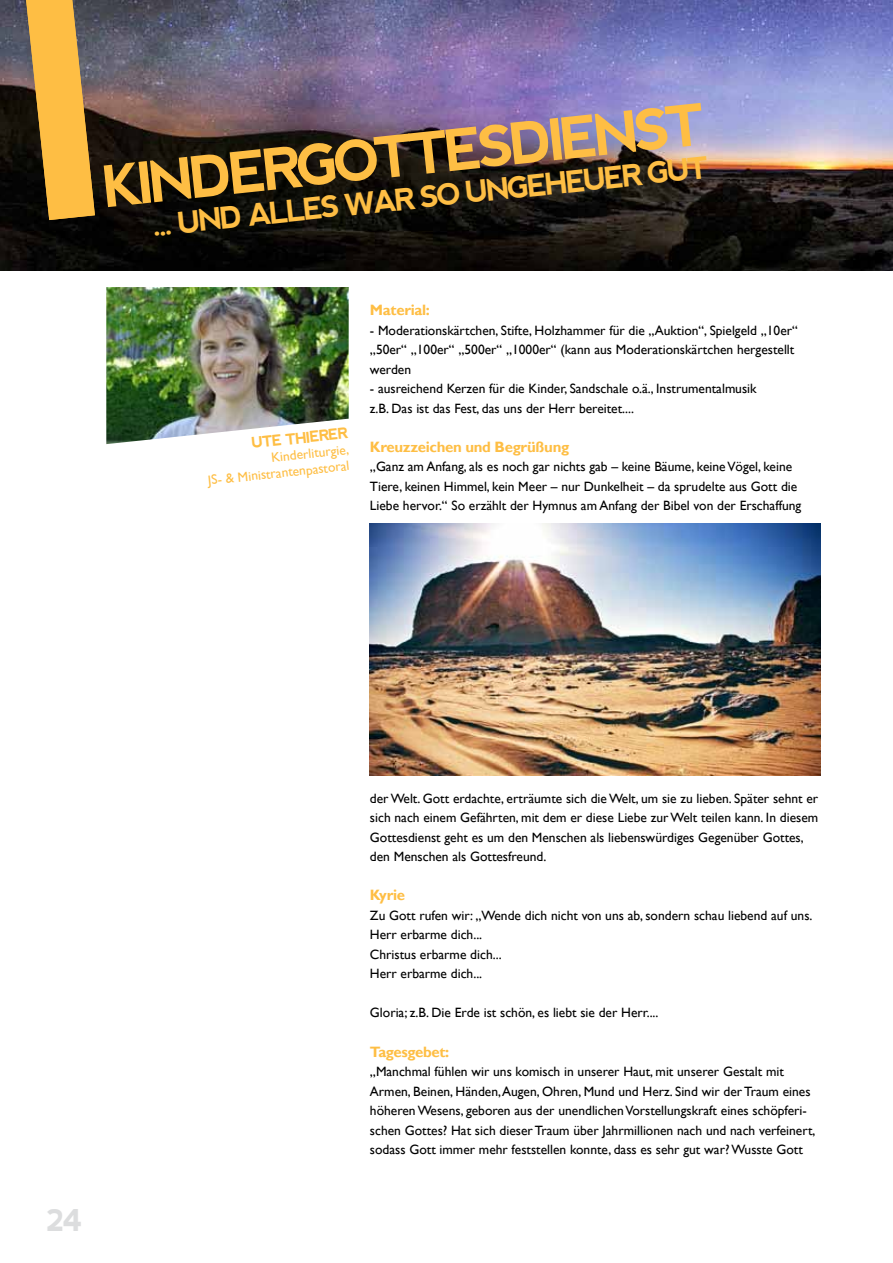
<style>
.page{position:relative;width:893px;height:1263px;background:#fff}
.page>*{position:absolute;margin:0;border:0;box-sizing:border-box;transform-origin:0 0}
.t1{font:700 57px "nevis";color:#febe44}
.t2{font:700 30px "nevis";color:#febe44}
.t3{font:700 30px "nevis";color:#dcddde}
.t4{font:700 15px "Gill Sans";letter-spacing:-.02em;color:#febe44}
.t5{font:700 15px "nevis";color:#febe44}
.t6{font:13.5px/19.5px "Gill Sans";color:#000}
.t7{font:13.5px/16.2px "Gill Sans";color:#febe44;text-align:right}
</style>
<div class="page">
<img style="left:0;top:0;width:893px;height:270px">
<svg style="left:26px;top:0;width:69px;height:220px;background:#b98e3d"></svg>
<img style="left:106px;top:287px;width:243px;height:157px">
<img style="left:370px;top:523px;width:450px;height:253px">
<h1 class="t1" style="left:99px;top:155px;width:608px;rotate:-6deg">KINDERGOTTESDIENST</h1>
<h2 class="t2" style="left:151px;top:208px;width:560px;rotate:-6deg">... UND ALLES WAR SO UNGEHEUER GUT</h2>
<p class="t5" style="left:251px;top:435px;width:99px;rotate:-6deg">UTE THIERER</p>
<p class="t7" style="left:206px;top:456px;width:145px;rotate:-6deg">Kinderliturgie,<br>JS- &amp; Ministrantenpastoral</p>
<p class="t4" style="left:370px;top:301px;width:62px">Material:</p>
<p class="t6" style="left:370px;top:321px;width:429px">- Moderationskärtchen, Stifte, Holzhammer für die „Auktion“, Spielgeld „10er“ „50er“ „100er“ „500er“ „1000er“ (kann aus Moderationskärtchen hergestellt werden</p>
<p class="t6" style="left:370px;top:379px;width:388px">- ausreichend Kerzen für die Kinder, Sandschale o.ä., Instrumentalmusik z.B. Das ist das Fest, das uns der Herr bereitet....</p>
<p class="t4" style="left:370px;top:438px;width:201px">Kreuzzeichen und Begrüßung</p>
<p class="t6" style="left:370px;top:457px;width:433px">„Ganz am Anfang, als es noch gar nichts gab – keine Bäume, keine Vögel, keine<br>Tiere, keinen Himmel, kein Meer – nur Dunkelheit – da sprudelte aus Gott die<br>Liebe hervor.“ So erzählt der Hymnus am Anfang der Bibel von der Erschaffung</p>
<h2 class="t3" style="left:46px;top:1203px;width:39px">24</h2>
<p class="t6" style="left:370px;top:789px;width:450px">der Welt. Gott erdachte, erträumte sich die Welt, um sie zu lieben. Später sehnt er sich nach einem Gefährten, mit dem er diese Liebe zur Welt teilen kann. In diesem Gottesdienst geht es um den Menschen als liebenswürdiges Gegenüber Gottes, den Menschen als Gottesfreund.</p>
<p class="t4" style="left:370px;top:886px;width:37px">Kyrie</p>
<p class="t6" style="left:370px;top:906px;width:444px">Zu Gott rufen wir: „Wende dich nicht von uns ab, sondern schau liebend auf uns.<br>Herr erbarme dich...<br>Christus erbarme dich...<br>Herr erbarme dich...</p>
<p class="t6" style="left:370px;top:1003px;width:290px">Gloria; z.B. Die Erde ist schön, es liebt sie der Herr....</p>
<p class="t4" style="left:370px;top:1042px;width:81px">Tagesgebet:</p>
<p class="t6" style="left:370px;top:1062px;width:447px">„Manchmal fühlen wir uns komisch in unserer Haut, mit unserer Gestalt mit Armen, Beinen, Händen, Augen, Ohren, Mund und Herz. Sind wir der Traum eines höheren Wesens, geboren aus der unendlichen Vorstellungskraft eines schöpferi&shy;schen Gottes? Hat sich dieser Traum über Jahrmillionen nach und nach verfeinert, sodass Gott immer mehr feststellen konnte, dass es sehr gut war? Wusste Gott</p>
</div>
